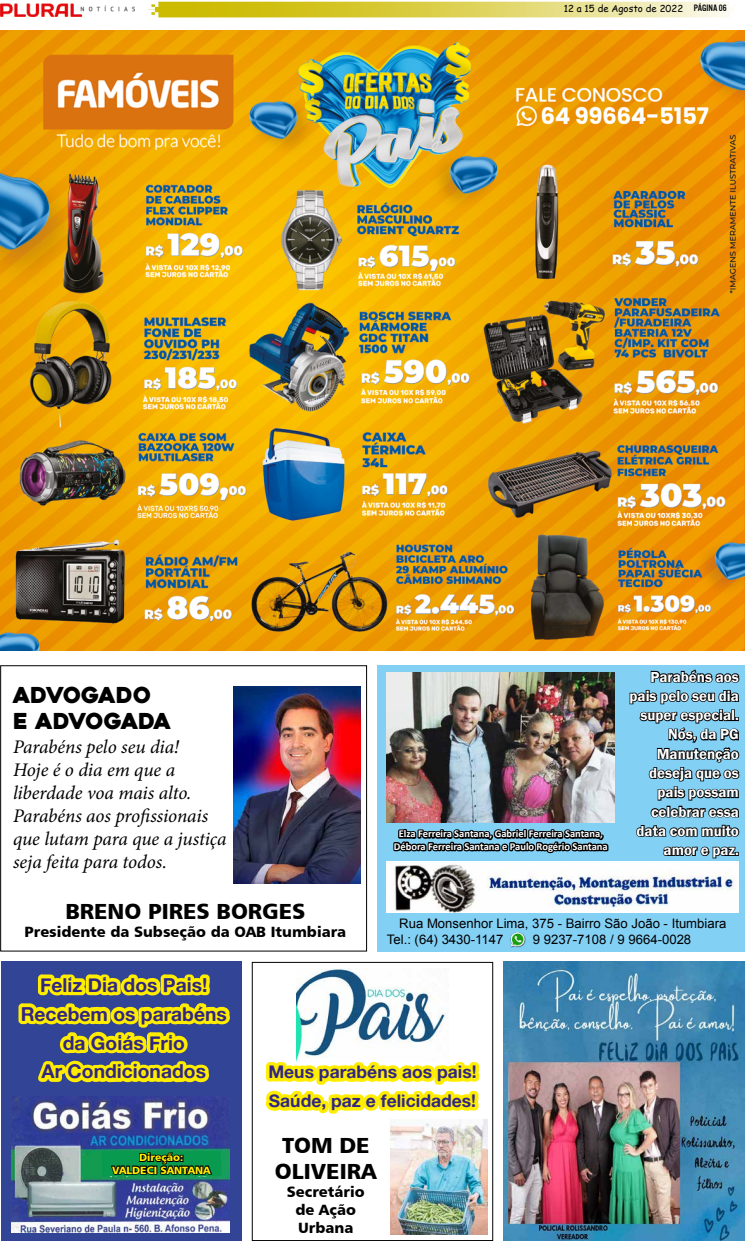
<style>
.page{position:relative;width:745px;height:1241px;background:#fff}
.page>*{position:absolute;margin:0;border:0;box-sizing:border-box;transform-origin:0 0}
.t1{font:21.88px/26.2px "Humanist 777 BT Black B";color:#000;text-align:center}
.t2{font:21.88px/26.2px "Heavitas";letter-spacing:-.025em;color:#000}
.t3{font:italic 19.25px/23.1px "Minion Pro";letter-spacing:-.01em;color:#000}
.t4{font:19.25px/28.9px "Alte Haas Grotesk Bold";color:#312783;text-align:center}
.t5{font:17.5px/28.9px "Alte Haas Grotesk Bold";color:#312783}
.t6{font:600 14.88px/19.2px "Franklin Gothic";color:#fff;text-align:right}
.t7{font:14.88px/17.8px "Humanist 777 BT Black B";color:#000;text-align:center}
.t8{font:13.12px/15.8px "Arial";color:#000}
.t9{font:700 10.5px/12.6px "Calibri";color:#fff;text-align:center}
.t10{font:10.5px/12.6px "Humanist 777 BT Black B";color:#ffed00;text-align:center}
.t11{font:9.62px "Comic Sans MS";color:#000}
.s1{font-family:"U.S.101"}
</style>
<div class="page">
<svg style="left:148px;top:2px;width:582px;height:15px;background:#ded35d"></svg>
<img style="left:0;top:3px;width:135px;height:14px">
<div style="left:1px;top:961px;width:240px;height:279px;background:#324495"></div>
<img style="left:12px;top:1100px;width:217px;height:132px">
<svg style="left:15px;top:951px;width:220px;height:247px"></svg>
<div style="left:377px;top:665px;width:367px;height:286px;background:#83d0f5"></div>
<img style="left:386px;top:861px;width:352px;height:51px">
<img style="left:386px;top:672px;width:228px;height:149px">
<img style="left:510px;top:932px;width:15px;height:15px">
<svg style="left:393px;top:828px;width:216px;height:26px"></svg>
<svg style="left:629px;top:669px;width:111px;height:168px"></svg>
<svg style="left:663px;top:846px;width:75px;height:13px"></svg>
<div style="left:0;top:665px;width:367px;height:286px;border:1px solid #000"></div>
<img style="left:233px;top:686px;width:127px;height:197px">
<img style="left:0;top:31px;width:744px;height:619px">
<img style="left:503px;top:961px;width:241px;height:279px">
<img style="left:390px;top:1119px;width:97px;height:115px">
<div style="left:252px;top:961px;width:241px;height:279px;border:1px solid #000"></div>
<img style="left:296px;top:968px;width:138px;height:39px">
<svg style="left:265px;top:1007px;width:217px;height:166px"></svg>
<p class="t11" style="left:563px;top:2px;width:164px">12 a 15 de Agosto de 2022 <span class="s1">PÁGINa 06</span></p>
<p class="t2" style="left:13px;top:682px;width:159px">ADVOGADO<br>E ADVOGADA</p>
<p class="t3" style="left:13px;top:734px;width:215px">Parabéns pelo seu dia!<br>Hoje é o dia em que a liberdade voa mais alto.<br>Parabéns aos profissionais que lutam para que a justiça seja feita para todos.</p>
<p class="t1" style="left:65px;top:897px;width:241px">BRENO PIRES BORGES</p>
<p class="t7" style="left:25px;top:922px;width:323px">Presidente da Subseção da OAB Itumbiara</p>
<p class="t9" style="left:393px;top:827px;width:215px">Elza Ferreira Santana, Gabriel Ferreira Santana,<br>Débora Ferreira Santana e Paulo Rogério Santana</p>
<p class="t6" style="left:629px;top:667px;width:111px">Parabéns aos pais pelo seu dia super especial.<br>Nós, da PG<br>Manutenção deseja que os pais possam celebrar essa data com muito amor e paz.</p>
<p class="t8" style="left:386px;top:915px;width:341px;text-indent:12px">Rua Monsenhor Lima, 375 - Bairro São João - Itumbiara<br>Tel.: (64) 3430-1147</p>
<p class="t8" style="left:532px;top:931px;width:160px">9 9237-7108 / 9 9664-0028</p>
<p class="t4" style="left:21px;top:969px;width:208px">Feliz Dia dos Pais!<br>Recebem os parabéns da Goiás Frio<br>Ar Condicionados</p>
<p class="t10" style="left:112px;top:1150px;width:100px">Direção:<br>VALDECI SANTANA</p>
<p class="t5" style="left:268px;top:1056px;width:210px">Meus parabéns aos pais!<br>Saúde, paz e felicidades!</p>
<p class="t1" style="left:275px;top:1131px;width:103px">TOM DE<br>OLIVEIRA</p>
<p class="t7" style="left:287px;top:1182px;width:79px">Secretário de Ação<br>Urbana</p>
</div>
